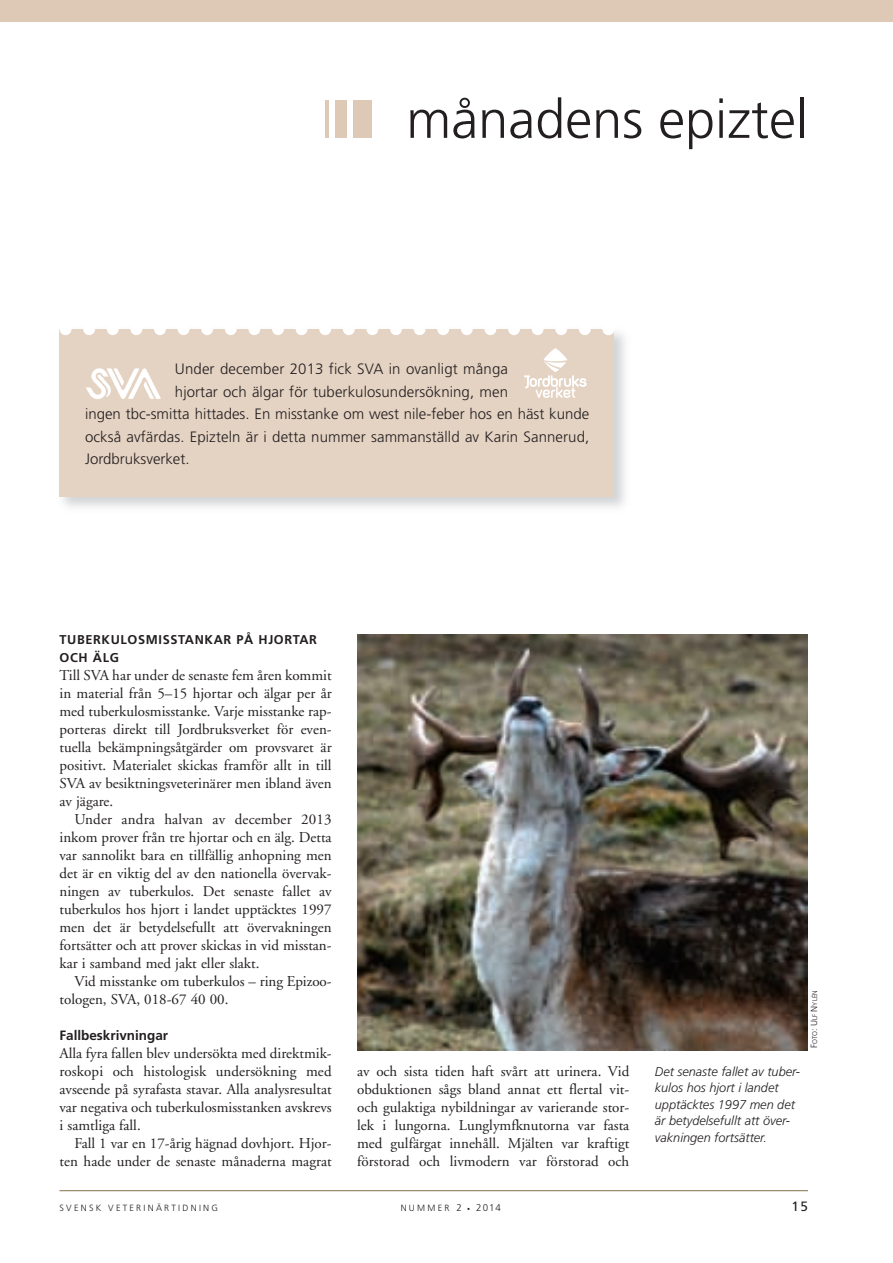
<style>
.page{position:relative;width:893px;height:1263px;background:#fff}
.page>*{position:absolute;margin:0;border:0;box-sizing:border-box;transform-origin:0 0}
.t1{font:300 54px "Frutiger";color:#231f20}
.t2{font:15px/18px "Adobe Garamond";color:#231f20;text-align:justify}
.t3{font:300 15px "Frutiger";letter-spacing:.005em;color:#231f20}
.t4{font:700 13.5px "Frutiger";color:#231f20}
.t5{font:13.5px "Frutiger";color:#231f20}
.t6{font:italic 300 12.75px/16.5px "Frutiger";color:#231f20}
.t7{font:700 12.75px/18px "Frutiger";letter-spacing:.05em;color:#231f20}
.t8{font:300 9px "Frutiger";letter-spacing:.25em;color:#231f20}
.t9{font:300 6.75px "Frutiger";color:#231f20}
.s1{color:#ddc9b6}
.s2{font-size:9px}
.s3{font-size:9.75px}
.s4{font-size:6px}
</style>
<div class="page">
<hr style="left:60px;top:1190px;width:748px;height:1px;background:#82704a">
<div style="left:0;top:0;width:893px;height:21px;background:#ddc9b6"></div>
<div style="left:60px;top:329px;width:554px;height:168px;background:#e4d2c2"></div>
<svg style="left:60px;top:329px;width:531px;height:6px"></svg>
<svg style="left:602px;top:329px;width:12px;height:6px"></svg>
<img style="left:86px;top:368px;width:75px;height:32px">
<svg style="left:524px;top:348px;width:62px;height:50px"></svg>
<img style="left:357px;top:635px;width:451px;height:416px">
<h1 class="t1" style="left:323px;top:97px;width:486px"><span class="s1">❘❙❚</span> månadens epiztel</h1>
<p class="t3" style="left:175px;top:363px;width:335px">Under december 2013 fick SVA in ovanligt många</p>
<p class="t3" style="left:175px;top:386px;width:335px">hjortar och älgar för tuberkulosundersökning, men</p>
<p class="t3" style="left:85px;top:408px;width:506px">ingen tbc-smitta hittades. En misstanke om west nile-feber hos en häst kunde</p>
<p class="t3" style="left:85px;top:431px;width:506px">också avfärdas. Epizteln är i detta nummer sammanställd av Karin Sannerud,</p>
<p class="t3" style="left:85px;top:453px;width:106px">Jordbruksverket.</p>
<p class="t7" style="left:60px;top:631px;width:259px">TUBERKULOSMISSTANKAR PÅ HJORTAR<br>OCH ÄLG</p>
<p class="t2" style="left:60px;top:667px;width:274px">Till SVA har under de senaste fem åren kommit in material från 5–15 hjortar och älgar per år med tuberkulosmisstanke. Varje misstanke rap&shy;porteras direkt till Jordbruksverket för even - tuella bekämpningsåtgärder om provsvaret är positivt. Materialet skickas framför allt in till SVA av besiktningsveterinärer men ibland även av jägare.</p>
<p class="t2" style="left:60px;top:811px;width:274px;text-indent:15px">Under andra halvan av december 2013 inkom prover från tre hjortar och en älg. Detta var sannolikt bara en tillfällig anhopning men det är en viktig del av den nationella övervak&shy;ningen av tuberkulos. Det senaste fallet av tuberkulos hos hjort i landet upptäcktes 1997 men det är betydelsefullt att övervakningen fortsätter och att prover skickas in vid misstan&shy;kar i samband med jakt eller slakt.</p>
<p class="t2" style="left:60px;top:973px;width:274px;text-indent:15px">Vid misstanke om tuberkulos – ring Epizoo&shy;tologen, SVA, 018-67 40 00.</p>
<p class="t4" style="left:60px;top:1030px;width:110px">Fallbeskrivningar</p>
<p class="t2" style="left:60px;top:1045px;width:274px">Alla fyra fallen blev undersökta med direktmik&shy;roskopi och histologisk undersökning med avseende på syrafasta stavar. Alla analysresultat var negativa och tuberkulosmisstanken avskrevs i samtliga fall.</p>
<p class="t2" style="left:60px;top:1135px;width:274px;text-align:right">Fall 1 var en 17-årig hägnad dovhjort. Hjor&shy;ten hade under de senaste månaderna magrat</p>
<p class="t2" style="left:357px;top:1063px;width:274px">av och sista tiden haft svårt att urinera. Vid obduktionen sågs bland annat ett flertal vit&shy;och gulaktiga nybildningar av varierande stor&shy;lek i lungorna. Lunglymfknutorna var fasta med gulfärgat innehåll. Mjälten var kraftigt förstorad och livmodern var förstorad och</p>
<p class="t6" style="left:655px;top:1064px;width:147px">Det senaste fallet av tuber&shy;kulos hos hjort i landet upptäcktes 1997 men det är betydelsefullt att över&shy;vakningen fortsätter.</p>
<p class="t9" style="left:812px;top:1048px;width:59px;rotate:-90deg"><span class="s2">F</span>OTO<span class="s2">: U</span>LF <span class="s2">N</span>YLÉN</p>
<p class="t8" style="left:60px;top:1204px;width:160px">SVENSK VETERINÄRTIDNING</p>
<p class="t8" style="left:401px;top:1204px;width:102px">NUMMER <span class="s3">2</span> <span class="s4">•</span> <span class="s3">2014</span></p>
<p class="t5" style="left:792px;top:1200px;width:18px">15</p>
</div>
